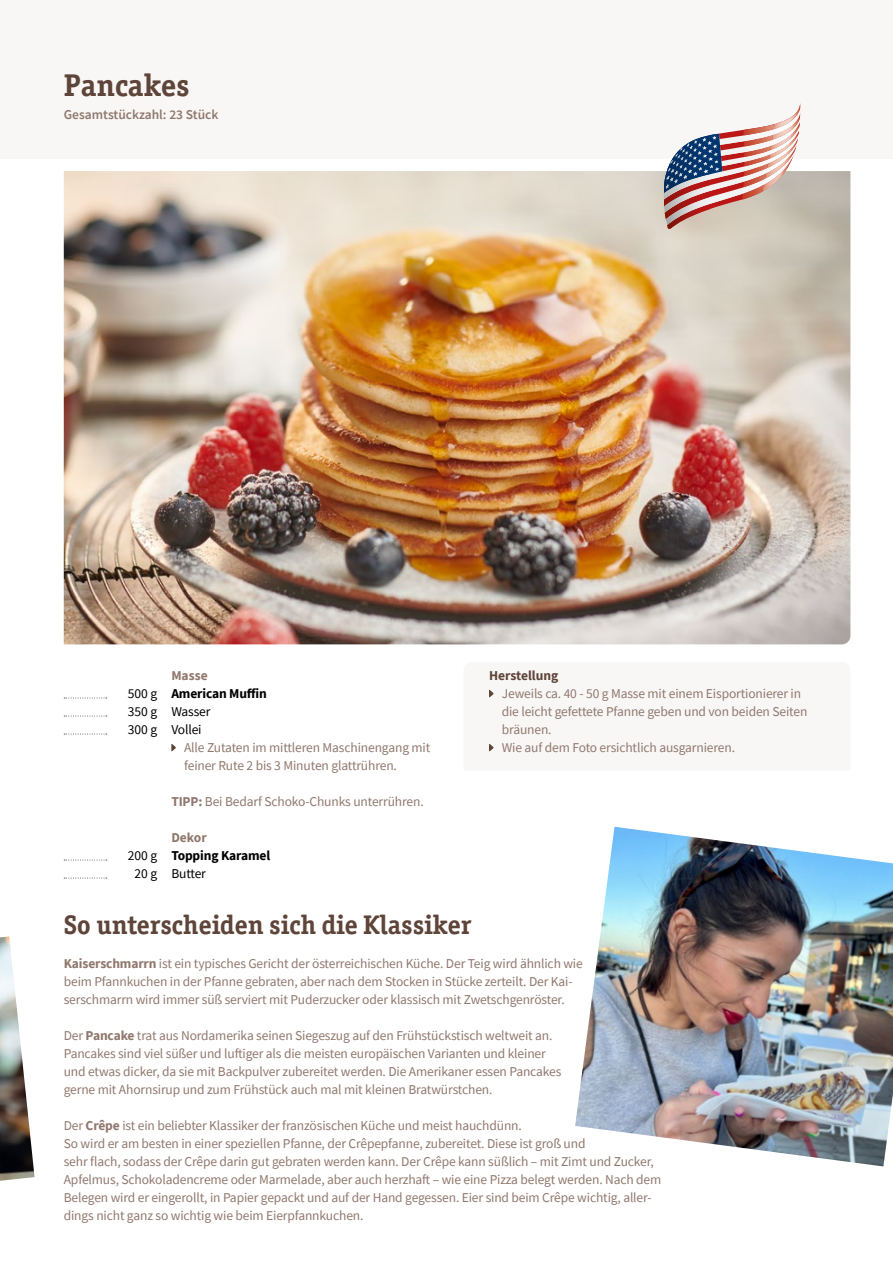
<style>
.page{position:relative;width:893px;height:1263px;background:#fff}
.page>*{position:absolute;margin:0;border:0;box-sizing:border-box;transform-origin:0 0}
.t1{font:700 31.5px "Officina Serif ITC Pro";color:#5e4439}
.t2{font:700 27px "Officina Serif ITC Pro";color:#5e4439}
.t3{font:13.5px/18px "Source Sans Pro";letter-spacing:-.01em;color:#90786d}
.t4{font:13.5px/18px "Source Sans Pro";letter-spacing:-.01em;color:#000}
.t5{font:700 13.5px "Source Sans Pro";letter-spacing:-.01em;color:#000}
.t6{font:600 13.5px "Source Sans Pro";color:#90786d}
.t7{font:700 13.5px "Source Sans Pro";color:#5e4439}
.t8{font:700 13.5px "Source Sans Pro";color:#90786d}
.s1{font-weight:700}
</style>
<div class="page">
<div style="left:0;top:0;width:893px;height:158px;background:#f9f7f6"></div>
<img style="left:64px;top:171px;width:786px;height:473px">
<svg style="left:171px;top:744px;width:5px;height:8px"></svg>
<svg style="left:64px;top:698px;width:43px;height:1px"></svg>
<svg style="left:64px;top:716px;width:43px;height:1px"></svg>
<svg style="left:64px;top:734px;width:43px;height:1px"></svg>
<svg style="left:64px;top:860px;width:43px;height:1px"></svg>
<svg style="left:64px;top:878px;width:43px;height:1px"></svg>
<img style="left:0;top:936px;width:35px;height:245px">
<img style="left:575px;top:827px;width:318px;height:339px">
<svg style="left:664px;top:103px;width:137px;height:126px"></svg>
<img style="left:680px;top:135px;width:37px;height:17px">
<h1 class="t1" style="left:64px;top:66px;width:127px">Pancakes</h1>
<p class="t6" style="left:64px;top:105px;width:156px">Gesamtstückzahl: 23 Stück</p>
<p class="t7" style="left:489px;top:667px;width:71px">Herstellung</p>
<p class="t3" style="left:502px;top:685px;width:307px">Jeweils ca. 40 - 50 g Masse mit einem Eisportionierer in die leicht gefettete Pfanne geben und von beiden Seiten bräunen.<br>Wie auf dem Foto ersichtlich ausgarnieren.</p>
<p class="t8" style="left:171px;top:667px;width:38px">Masse</p>
<p class="t5" style="left:171px;top:685px;width:97px">American Muffin</p>
<p class="t4" style="left:171px;top:703px;width:41px">Wasser<br>Vollei</p>
<p class="t3" style="left:184px;top:739px;width:248px">Alle Zutaten im mittleren Maschinengang mit feiner Rute 2 bis 3 Minuten glattrühren.</p>
<p class="t3" style="left:171px;top:793px;width:254px"><span class="s1">TIPP:</span> Bei Bedarf Schoko-Chunks unterrühren.</p>
<p class="t8" style="left:171px;top:829px;width:37px">Dekor</p>
<p class="t5" style="left:171px;top:847px;width:100px">Topping Karamel</p>
<p class="t4" style="left:171px;top:865px;width:36px">Butter</p>
<h2 class="t2" style="left:64px;top:908px;width:409px">So unterscheiden sich die Klassiker</h2>
<p class="t3" style="left:64px;top:955px;width:521px"><span class="s1">Kaiserschmarrn</span> ist ein typisches Gericht der österreichischen Küche. Der Teig wird ähnlich wie beim Pfannkuchen in der Pfanne gebraten, aber nach dem Stocken in Stücke zerteilt. Der Kai&shy;serschmarrn wird immer süß serviert mit Puderzucker oder klassisch mit Zwetschgenröster.</p>
<p class="t3" style="left:64px;top:1027px;width:499px">Der <span class="s1">Pancake</span> trat aus Nordamerika seinen Siegeszug auf den Frühstückstisch weltweit an.<br>Pancakes sind viel süßer und luftiger als die meisten europäischen Varianten und kleiner und etwas dicker, da sie mit Backpulver zubereitet werden. Die Amerikaner essen Pancakes gerne mit Ahornsirup und zum Frühstück auch mal mit kleinen Bratwürstchen.</p>
<p class="t3" style="left:64px;top:1117px;width:599px">Der <span class="s1">Crêpe</span> ist ein beliebter Klassiker der französischen Küche und meist hauchdünn.<br>So wird er am besten in einer speziellen Pfanne, der Crêpepfanne, zubereitet. Diese ist groß und<br>sehr flach, sodass der Crêpe darin gut gebraten werden kann. Der Crêpe kann süßlich – mit Zimt und Zucker, Apfelmus, Schokoladencreme oder Marmelade, aber auch herzhaft – wie eine Pizza belegt werden. Nach dem Belegen wird er eingerollt, in Papier gepackt und auf der Hand gegessen. Eier sind beim Crêpe wichtig, aller&shy;dings nicht ganz so wichtig wie beim Eierpfannkuchen.</p>
<p class="t4" style="left:128px;top:685px;width:31px;text-align:justify">500 g 350 g 300 g</p>
<p class="t4" style="left:128px;top:847px;width:31px;text-align:center">200 g<br>20 g</p>
</div>
